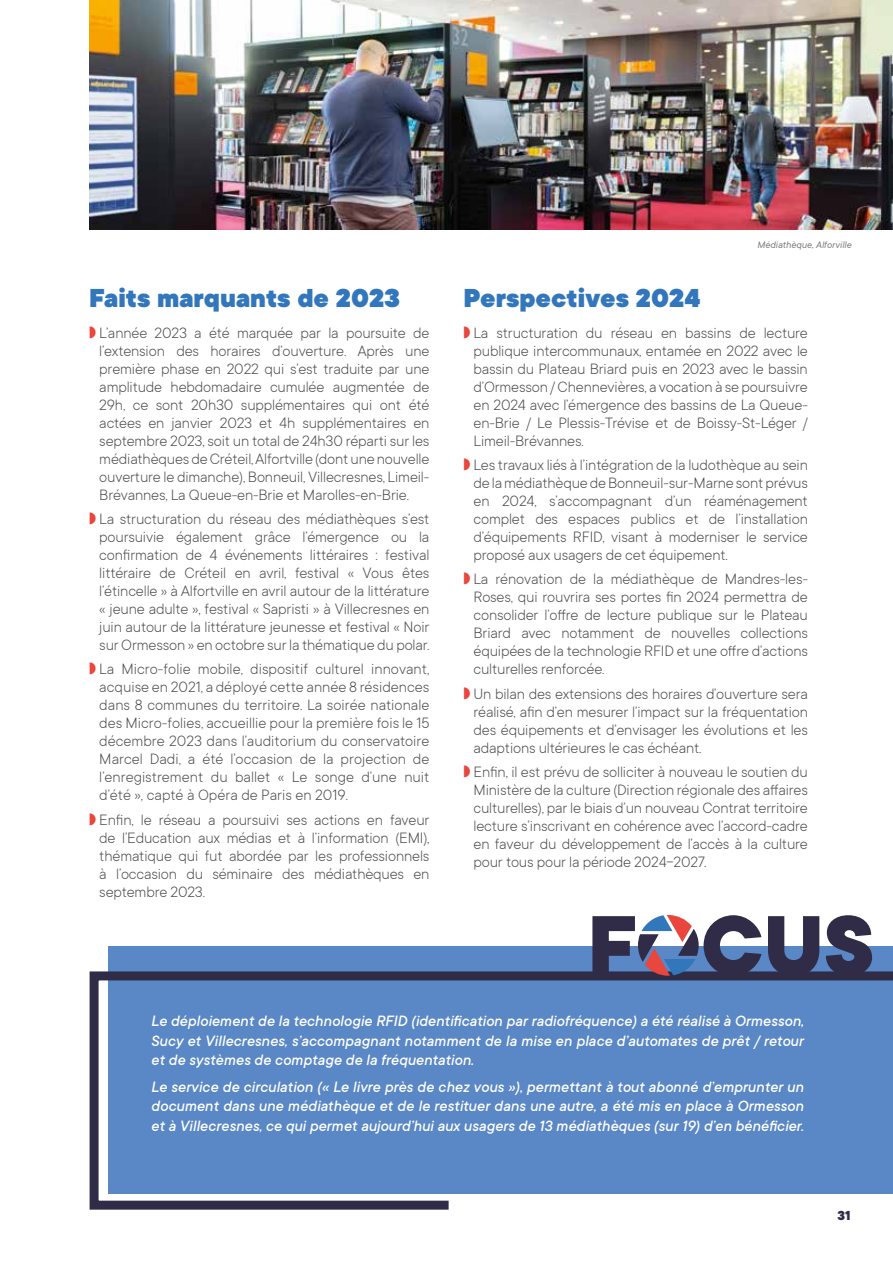
<style>
.page{position:relative;width:893px;height:1263px;background:#fff}
.page>*{position:absolute;margin:0;border:0;box-sizing:border-box;transform-origin:0 0}
.t1{font:800 93.3px "TT Commons";color:#302c47}
.t2{font:900 28.65px "TT Commons";color:#3276bb}
.t3{font:300 16.5px/18px "TT Commons";letter-spacing:-.01em;color:#484847;text-align:justify}
.t4{font:italic 500 16.5px/19.8px "TT Commons";color:#fff;text-align:justify}
.t5{font:800 14.4px "TT Commons";color:#302c47}
.t6{font:italic 10.5px "TT Commons";color:#484847}
.s1{color:#e9463d}
</style>
<div class="page">
<div style="left:108px;top:946px;width:785px;height:247px;background:#5a87c6"></div>
<svg style="left:89px;top:971px;width:804px;height:239px"></svg>
<img style="left:89px;top:0;width:804px;height:230px">
<svg style="left:638px;top:915px;width:61px;height:61px"></svg>
<h2 class="t2" style="left:89px;top:281px;width:312px">Faits marquants de 2023</h2>
<p class="t3" style="left:99px;top:323px;width:332px;text-indent:-10px"><span class="s1">◗</span> L’année 2023 a été marquée par la poursuite de l’extension des horaires d’ouverture. Après une première phase en 2022 qui s’est traduite par une amplitude hebdomadaire cumulée augmentée de 29h, ce sont 20h30 supplémentaires qui ont été actées en janvier 2023 et 4h supplémentaires en septembre 2023, soit un total de 24h30 réparti sur les médiathèques de Créteil, Alfortville (dont une nouvelle ouverture le dimanche), Bonneuil, Villecresnes, Limeil-Brévannes, La Queue-en-Brie et Marolles-en-Brie.</p>
<p class="t3" style="left:99px;top:510px;width:332px;text-indent:-10px"><span class="s1">◗</span> La structuration du réseau des médiathèques s’est poursuivie également grâce l’émergence ou la confirmation de 4 événements littéraires : festival littéraire de Créteil en avril, festival « Vous êtes l’étincelle » à Alfortville en avril autour de la littérature « jeune adulte », festival « Sapristi » à Villecresnes en juin autour de la littérature jeunesse et festival « Noir sur Ormesson » en octobre sur la thématique du polar.</p>
<p class="t3" style="left:99px;top:660px;width:332px;text-indent:-10px"><span class="s1">◗</span> La Micro-folie mobile, dispositif culturel innovant, acquise en 2021, a déployé cette année 8 résidences dans 8 communes du territoire. La soirée nationale des Micro-folies, accueillie pour la première fois le 15 décembre 2023 dans l’auditorium du conservatoire Marcel Dadi, a été l’occasion de la projection de l’enregistrement du ballet « Le songe d’une nuit d’été », capté à Opéra de Paris en 2019.</p>
<p class="t3" style="left:99px;top:810px;width:332px;text-indent:-10px"><span class="s1">◗</span> Enfin, le réseau a poursuivi ses actions en faveur de l’Education aux médias et à l’information (EMI), thématique qui fut abordée par les professionnels à l’occasion du séminaire des médiathèques en septembre 2023.</p>
<p class="t6" style="left:757px;top:239px;width:96px">Médiathèque, Alforville</p>
<h2 class="t2" style="left:463px;top:281px;width:238px">Perspectives 2024</h2>
<p class="t3" style="left:473px;top:323px;width:336px;text-indent:-10px"><span class="s1">◗</span> La structuration du réseau en bassins de lecture publique intercommunaux, entamée en 2022 avec le bassin du Plateau Briard puis en 2023 avec le bassin d’Ormesson / Chennevières, a vocation à se poursuivre en 2024 avec l’émergence des bassins de La Queue&shy;en-Brie / Le Plessis-Trévise et de Boissy-St-Léger / Limeil-Brévannes.</p>
<p class="t3" style="left:473px;top:456px;width:336px;text-indent:-10px"><span class="s1">◗</span> Les travaux liés à l’intégration de la ludothèque au sein de la médiathèque de Bonneuil-sur-Marne sont prévus en 2024, s’accompagnant d’un réaménagement complet des espaces publics et de l’installation d’équipements RFID, visant à moderniser le service proposé aux usagers de cet équipement.</p>
<p class="t3" style="left:473px;top:570px;width:336px;text-indent:-10px"><span class="s1">◗</span> La rénovation de la médiathèque de Mandres-les-Roses, qui rouvrira ses portes fin 2024 permettra de consolider l’offre de lecture publique sur le Plateau Briard avec notamment de nouvelles collections équipées de la technologie RFID et une offre d’actions culturelles renforcée.</p>
<p class="t3" style="left:473px;top:684px;width:336px;text-indent:-10px"><span class="s1">◗</span> Un bilan des extensions des horaires d’ouverture sera réalisé, afin d’en mesurer l’impact sur la fréquentation des équipements et d’envisager les évolutions et les adaptions ultérieures le cas échéant.</p>
<p class="t3" style="left:473px;top:763px;width:336px;text-indent:-10px"><span class="s1">◗</span> Enfin, il est prévu de solliciter à nouveau le soutien du Ministère de la culture (Direction régionale des affaires culturelles), par le biais d’un nouveau Contrat territoire lecture s’inscrivant en cohérence avec l’accord-cadre en faveur du développement de l’accès à la culture pour tous pour la période 2024-2027.</p>
<h1 class="t1" style="left:587px;top:894px;width:289px">F CUS</h1>
<p class="t4" style="left:151px;top:1011px;width:654px">Le déploiement de la technologie RFID (identification par radiofréquence) a été réalisé à Ormesson, Sucy et Villecresnes, s’accompagnant notamment de la mise en place d’automates de prêt / retour et de systèmes de comptage de la fréquentation.</p>
<p class="t4" style="left:151px;top:1077px;width:654px">Le service de circulation (« Le livre près de chez vous »), permettant à tout abonné d’emprunter un document dans une médiathèque et de le restituer dans une autre, a été mis en place à Ormesson et à Villecresnes, ce qui permet aujourd’hui aux usagers de 13 médiathèques (sur 19) d’en bénéficier.</p>
<p class="t5" style="left:837px;top:1208px;width:15px">31</p>
</div>
